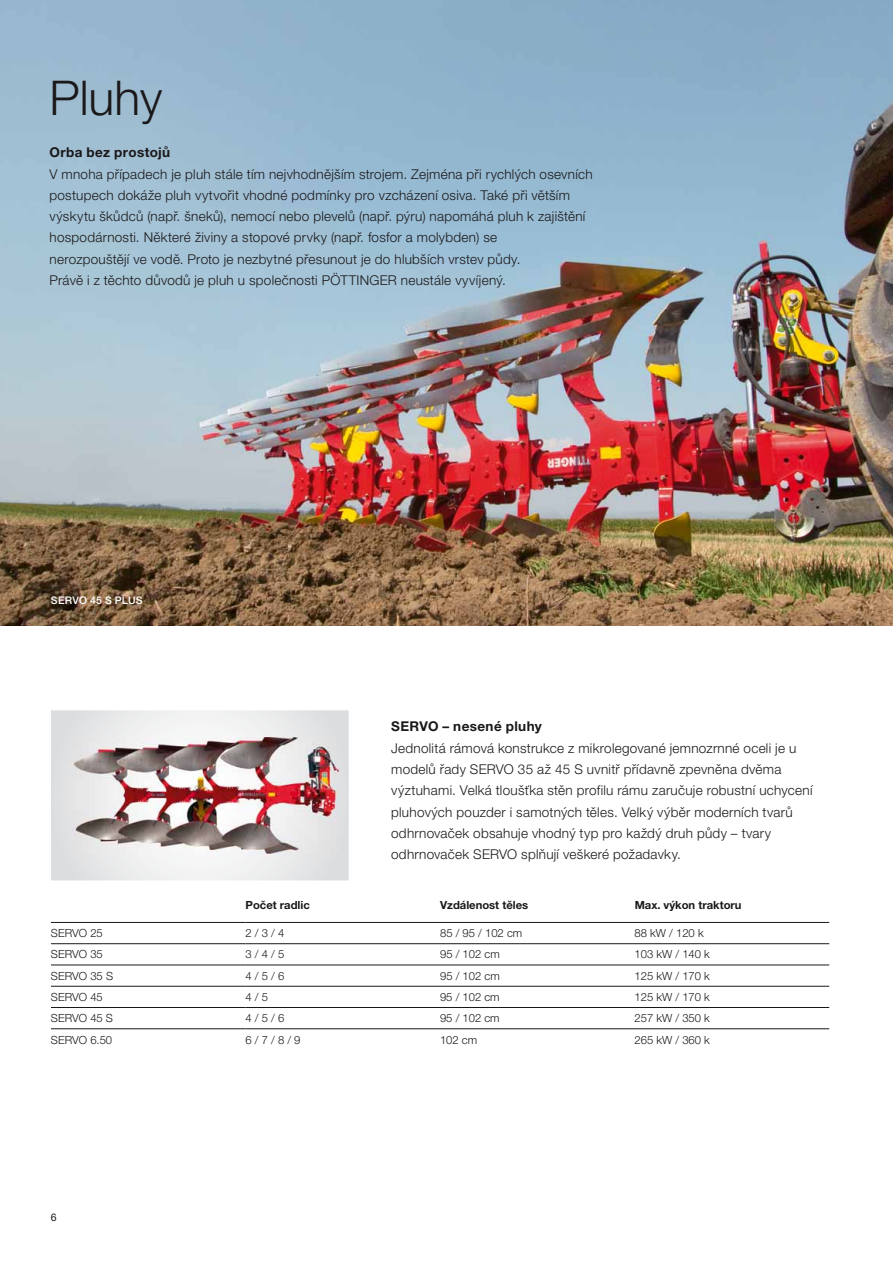
<style>
.page{position:relative;width:893px;height:1263px;background:#fff}
.page>*{position:absolute;margin:0;border:0;box-sizing:border-box;transform-origin:0 0}
.t1{font:300 48px "Helvetica Neue LTW1 G";color:#1b1819}
.t2{font:300 13.5px/21.3px "Helvetica Neue LTW1 G";letter-spacing:.02em;color:#1b1819}
.t3{font:700 13.5px "Helvetica Neue LTW1 G";letter-spacing:.03em;color:#1b1819}
.t4{font:300 11.25px "Helvetica Neue LTW1 G";color:#1b1819}
.t5{font:700 11.25px "Helvetica Neue LTW1 G";color:#1b1819}
.t6{font:500 10.5px "Helvetica Neue LTW1 G";letter-spacing:.02em;color:#fff}
.t7{font:10.5px "Helvetica Neue LTW1 G";color:#1b1819}
</style>
<div class="page">
<img style="left:0;top:0;width:893px;height:625px">
<svg style="left:51px;top:710px;width:298px;height:170px"></svg>
<img style="left:71px;top:737px;width:268px;height:119px">
<hr style="left:246px;top:943px;width:583px;height:1px;background:#1b1819">
<hr style="left:246px;top:965px;width:583px;height:1px;background:#1b1819">
<hr style="left:246px;top:986px;width:583px;height:1px;background:#1b1819">
<hr style="left:246px;top:1007px;width:583px;height:1px;background:#1b1819">
<hr style="left:246px;top:1028px;width:583px;height:1px;background:#1b1819">
<hr style="left:51px;top:1028px;width:195px;height:1px;background:#1b1819">
<hr style="left:246px;top:922px;width:583px;height:1px;background:#1b1819">
<hr style="left:51px;top:922px;width:195px;height:1px;background:#1b1819">
<hr style="left:51px;top:943px;width:195px;height:1px;background:#1b1819">
<hr style="left:51px;top:965px;width:195px;height:1px;background:#1b1819">
<hr style="left:51px;top:986px;width:195px;height:1px;background:#1b1819">
<hr style="left:51px;top:1007px;width:195px;height:1px;background:#1b1819">
<h1 class="t1" style="left:50px;top:81px;width:114px">Pluhy</h1>
<p class="t3" style="left:50px;top:148px;width:122px">Orba bez prostojů</p>
<p class="t2" style="left:50px;top:165px;width:545px">V mnoha případech je pluh stále tím nejvhodnějším strojem. Zejména při rychlých osevních postupech dokáže pluh vytvořit vhodné podmínky pro vzcházení osiva. Také při větším výskytu škůdců (např. šneků), nemocí nebo plevelů (např. pýru) napomáhá pluh k zajištění hospodárnosti. Některé živiny a stopové prvky (např. fosfor a molybden) se<br>nerozpouštějí ve vodě. Proto je nezbytné přesunout je do hlubších vrstev půdy.<br>Právě i z těchto důvodů je pluh u společnosti PÖTTINGER neustále vyvíjený.</p>
<p class="t6" style="left:51px;top:594px;width:93px">SERVO 45 S PLUS</p>
<p class="t3" style="left:391px;top:722px;width:152px">SERVO – nesené pluhy</p>
<p class="t2" style="left:391px;top:739px;width:423px">Jednolitá rámová konstrukce z mikrolegované jemnozrnné oceli je u modelů řady SERVO 35 až 45 S uvnitř přídavně zpevněna dvěma výztuhami. Velká tloušťka stěn profilu rámu zaručuje robustní uchycení pluhových pouzder i samotných těles. Velký výběr moderních tvarů odhrnovaček obsahuje vhodný typ pro každý druh půdy – tvary odhrnovaček SERVO splňují veškeré požadavky.</p>
<p class="t5" style="left:246px;top:901px;width:66px">Počet radlic</p>
<p class="t5" style="left:440px;top:901px;width:90px">Vzdálenost těles</p>
<p class="t5" style="left:635px;top:901px;width:108px">Max. výkon traktoru</p>
<p class="t4" style="left:51px;top:929px;width:53px">SERVO 25</p>
<p class="t4" style="left:246px;top:929px;width:40px">2 / 3 / 4</p>
<p class="t4" style="left:440px;top:929px;width:84px">85 / 95 / 102 cm</p>
<p class="t4" style="left:635px;top:929px;width:70px">88 kW / 120 k</p>
<p class="t4" style="left:51px;top:950px;width:53px">SERVO 35</p>
<p class="t4" style="left:245px;top:950px;width:40px">3 / 4 / 5</p>
<p class="t4" style="left:440px;top:950px;width:61px">95 / 102 cm</p>
<p class="t4" style="left:635px;top:950px;width:77px">103 kW / 140 k</p>
<p class="t4" style="left:51px;top:971px;width:64px">SERVO 35 S</p>
<p class="t4" style="left:245px;top:971px;width:40px">4 / 5 / 6</p>
<p class="t4" style="left:440px;top:971px;width:61px">95 / 102 cm</p>
<p class="t4" style="left:635px;top:971px;width:77px">125 kW / 170 k</p>
<p class="t4" style="left:51px;top:993px;width:53px">SERVO 45</p>
<p class="t4" style="left:245px;top:993px;width:24px">4 / 5</p>
<p class="t4" style="left:440px;top:993px;width:61px">95 / 102 cm</p>
<p class="t4" style="left:635px;top:993px;width:77px">125 kW / 170 k</p>
<p class="t4" style="left:51px;top:1014px;width:64px">SERVO 45 S</p>
<p class="t4" style="left:245px;top:1014px;width:40px">4 / 5 / 6</p>
<p class="t4" style="left:440px;top:1014px;width:61px">95 / 102 cm</p>
<p class="t4" style="left:635px;top:1014px;width:77px">257 kW / 350 k</p>
<p class="t4" style="left:51px;top:1035px;width:63px">SERVO 6.50</p>
<p class="t4" style="left:245px;top:1035px;width:57px">6 / 7 / 8 / 9</p>
<p class="t4" style="left:440px;top:1035px;width:39px">102 cm</p>
<p class="t4" style="left:634px;top:1035px;width:77px">265 kW / 360 k</p>
<p class="t7" style="left:51px;top:1213px;width:7px">6</p>
</div>
